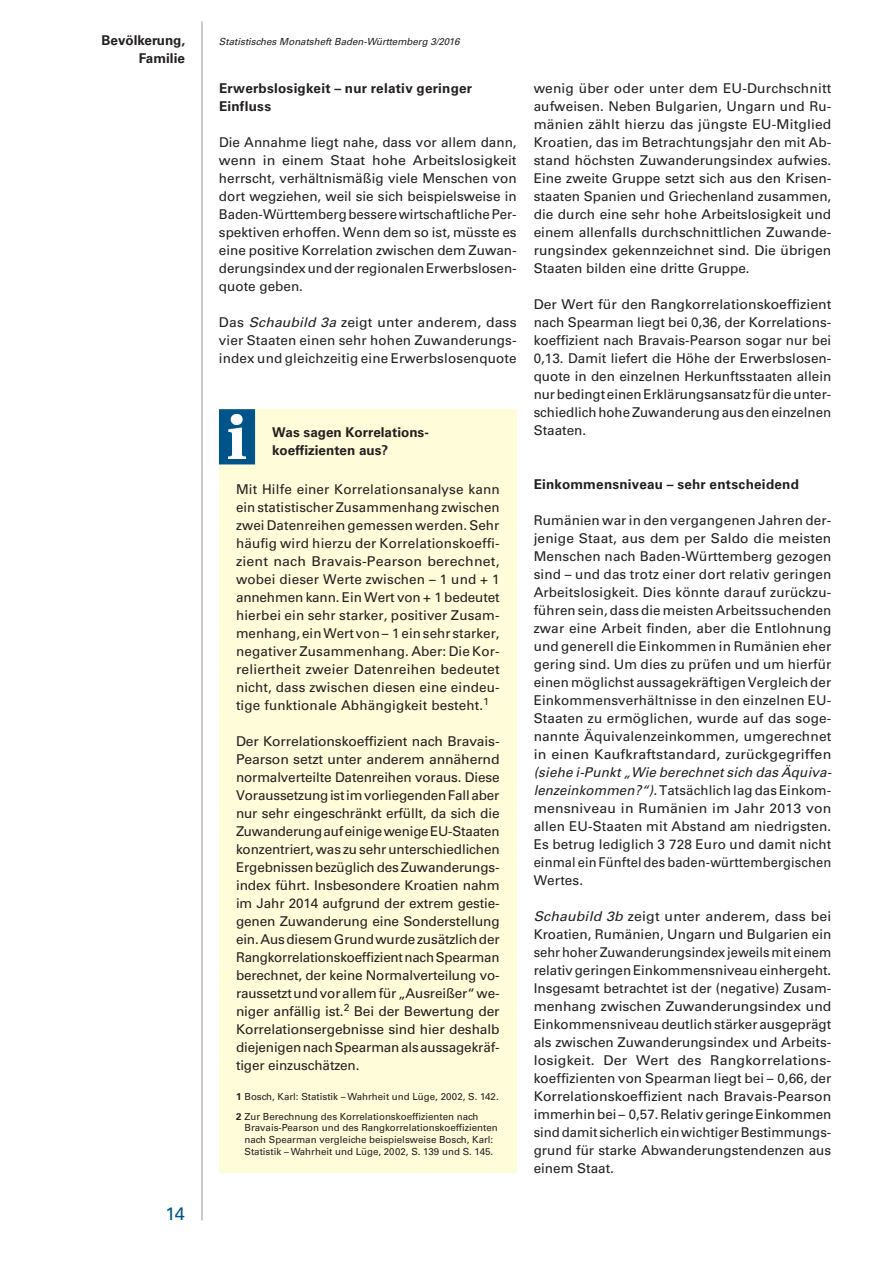
<style>
.page{position:relative;width:893px;height:1263px;background:#fff}
.page>*{position:absolute;margin:0;border:0;box-sizing:border-box;transform-origin:0 0}
.t1{font:18px "Univers";color:#01548a}
.t2{font:13.5px/18px "Univers";color:#231f20;text-align:justify}
.t3{font:13.5px/18px "Univers";color:#231f20;text-align:justify;scale:1.04 1}
.t4{font:700 13.5px/18px "Univers";letter-spacing:.015em;color:#231f20}
.t5{font:9.75px/11.7px "Univers";color:#231f20}
.t6{font:italic 9.75px "Univers";color:#231f20}
.s1{font-style:italic}
.s2{font-weight:700}
</style>
<div class="page">
<hr style="left:202px;top:21px;width:1px;height:1199px;background:#939598">
<div style="left:219px;top:410px;width:298px;height:763px;background:#fffcda"></div>
<div style="left:219px;top:409px;width:36px;height:55px;background:#01548a"></div>
<img style="left:229px;top:415px;width:17px;height:44px">
<p class="t4" style="left:102px;top:31px;width:85px">Bevölkerung,</p>
<p class="t6" style="left:219px;top:35px;width:242px">Statistisches Monatsheft Baden-Württemberg 3/2016</p>
<p class="t4" style="left:139px;top:49px;width:47px">Familie</p>
<p class="t4" style="left:219px;top:79px;width:255px">Erwerbslosigkeit – nur relativ geringer<br>Einfluss</p>
<p class="t2" style="left:219px;top:133px;width:299px">Die Annahme liegt nahe, dass vor allem dann, wenn in einem Staat hohe Arbeitslosigkeit herrscht, verhältnismäßig viele Menschen von dort wegziehen, weil sie sich beispielsweise in Baden-Württemberg bessere wirtschaftliche Per&shy;spektiven erhoffen. Wenn dem so ist, müsste es eine positive Korrelation zwischen dem Zuwan&shy;derungsindex und der regionalen Erwerbslosen&shy;quote geben.</p>
<p class="t2" style="left:219px;top:313px;width:299px">Das <span class="s1">Schaubild 3a</span> zeigt unter anderem, dass vier Staaten einen sehr hohen Zuwanderungs&shy;index und gleichzeitig eine Erwerbslosenquote</p>
<h1 class="t1" style="left:166px;top:1203px;width:21px">14</h1>
<p class="t4" style="left:272px;top:423px;width:158px">Was sagen Korrelations&shy;koeffizienten aus?</p>
<p class="t2" style="left:236px;top:480px;width:265px">Mit Hilfe einer Korrelationsanalyse kann ein statistischer Zusammenhang zwischen zwei Datenreihen gemessen werden. Sehr häufig wird hierzu der Korrelationskoeffi&shy;zient nach Bravais-Pearson berechnet, wobei dieser Werte zwischen – 1 und + 1 annehmen kann. Ein Wert von + 1 bedeutet hierbei ein sehr starker, positiver Zusam&shy;menhang, ein Wert von – 1 ein sehr starker, negativer Zusammenhang. Aber: Die Kor&shy;reliertheit zweier Datenreihen bedeutet nicht, dass zwischen diesen eine eindeu&shy;tige funktionale Abhängigkeit besteht.<sup>1</sup></p>
<p class="t2" style="left:236px;top:732px;width:265px">Der Korrelationskoeffizient nach Bravais-Pearson setzt unter anderem annähernd normalverteilte Datenreihen voraus. Diese Voraussetzung ist im vorliegenden Fall aber nur sehr eingeschränkt erfüllt, da sich die Zuwanderung auf einige wenige EU-Staaten konzentriert, was zu sehr unterschiedlichen Ergebnissen bezüglich des Zuwanderungs&shy;index führt. Insbesondere Kroatien nahm im Jahr 2014 aufgrund der extrem gestie&shy;genen Zuwanderung eine Sonderstellung ein. Aus diesem Grund wurde zusätzlich der Rangkorrelationskoeffizient nach Spearman berechnet, der keine Normalverteilung vo&shy;raussetzt und vor allem für „Ausreißer“ we&shy;niger anfällig ist.<sup>2</sup> Bei der Bewertung der Korrelationsergebnisse sind hier deshalb diejenigen nach Spearman als aussagekräf&shy;tiger einzuschätzen.</p>
<p class="t5" style="left:236px;top:1086px;width:264px;line-height:20.2px"><span class="s2">1</span> Bosch, Karl: Statistik – Wahrheit und Lüge, 2002, S. 142.<br><span class="s2">2</span> Zur Berechnung des Korrelationskoeffizienten nach</p>
<p class="t5" style="left:244px;top:1122px;width:255px">Bravais-Pearson und des Rangkorrelationskoeffizienten nach Spearman vergleiche beispielsweise Bosch, Karl:<br>Statistik – Wahrheit und Lüge, 2002, S. 139 und S. 145.</p>
<p class="t2" style="left:534px;top:79px;width:299px">wenig über oder unter dem EU-Durchschnitt aufweisen. Neben Bulgarien, Ungarn und Ru&shy;mänien zählt hierzu das jüngste EU-Mitglied Kroatien, das im Betrachtungsjahr den mit Ab&shy;stand höchsten Zuwanderungsindex aufwies.<br>Eine zweite Gruppe setzt sich aus den Krisen&shy;staaten Spanien und Griechenland zusammen, die durch eine sehr hohe Arbeitslosigkeit und einem allenfalls durchschnittlichen Zuwande&shy;rungsindex gekennzeichnet sind. Die übrigen Staaten bilden eine dritte Gruppe.</p>
<p class="t3" style="left:534px;top:295px;width:288px">Der Wert für den Rangkorrelationskoeffizient nach Spearman liegt bei 0,36, der Korrelations&shy;koeffizient nach Bravais-Pearson sogar nur bei 0,13. Damit liefert die Höhe der Erwerbslosen&shy;quote in den einzelnen Herkunftsstaaten allein nur bedingt einen Erklärungsansatz für die unter&shy;schiedlich hohe Zuwanderung aus den einzelnen Staaten.</p>
<p class="t4" style="left:534px;top:475px;width:267px">Einkommensniveau – sehr entscheidend</p>
<p class="t2" style="left:534px;top:511px;width:299px">Rumänien war in den vergangenen Jahren der&shy;jenige Staat, aus dem per Saldo die meisten Menschen nach Baden-Württemberg gezogen sind – und das trotz einer dort relativ geringen Arbeitslosigkeit. Dies könnte darauf zurückzu&shy;führen sein, dass die meisten Arbeitssuchenden zwar eine Arbeit finden, aber die Entlohnung und generell die Einkommen in Rumänien eher gering sind. Um dies zu prüfen und um hierfür einen möglichst aussagekräftigen Vergleich der Einkommensverhältnisse in den einzelnen EU-Staaten zu ermöglichen, wurde auf das soge&shy;nannte Äquivalenzeinkommen, umgerechnet in einen Kaufkraftstandard, zurückgegriffen</p>
<p class="t2" style="left:534px;top:763px;width:299px"><span class="s1">(siehe i-Punkt „Wie berechnet sich das Äquiva&shy;lenzeinkommen?“).</span> Tatsächlich lag das Einkom&shy;mensniveau in Rumänien im Jahr 2013 von allen EU-Staaten mit Abstand am niedrigsten.<br>Es betrug lediglich 3 728 Euro und damit nicht einmal ein Fünftel des baden-württembergischen Wertes.</p>
<p class="t3" style="left:534px;top:907px;width:288px"><span class="s1">Schaubild 3b</span> zeigt unter anderem, dass bei Kroatien, Rumänien, Ungarn und Bulgarien ein sehr hoher Zuwanderungsindex jeweils mit einem relativ geringen Einkommensniveau einhergeht.<br>Insgesamt betrachtet ist der (negative) Zusam&shy;menhang zwischen Zuwanderungsindex und Einkommensniveau deutlich stärker ausgeprägt als zwischen Zuwanderungsindex und Arbeits&shy;losigkeit. Der Wert des Rangkorrelations&shy;koeffizienten von Spearman liegt bei – 0,66, der Korrelationskoeffizient nach Bravais-Pearson immerhin bei – 0,57. Relativ geringe Einkommen sind damit sicherlich ein wichtiger Bestimmungs&shy;grund für starke Abwanderungstendenzen aus einem Staat.</p>
</div>
